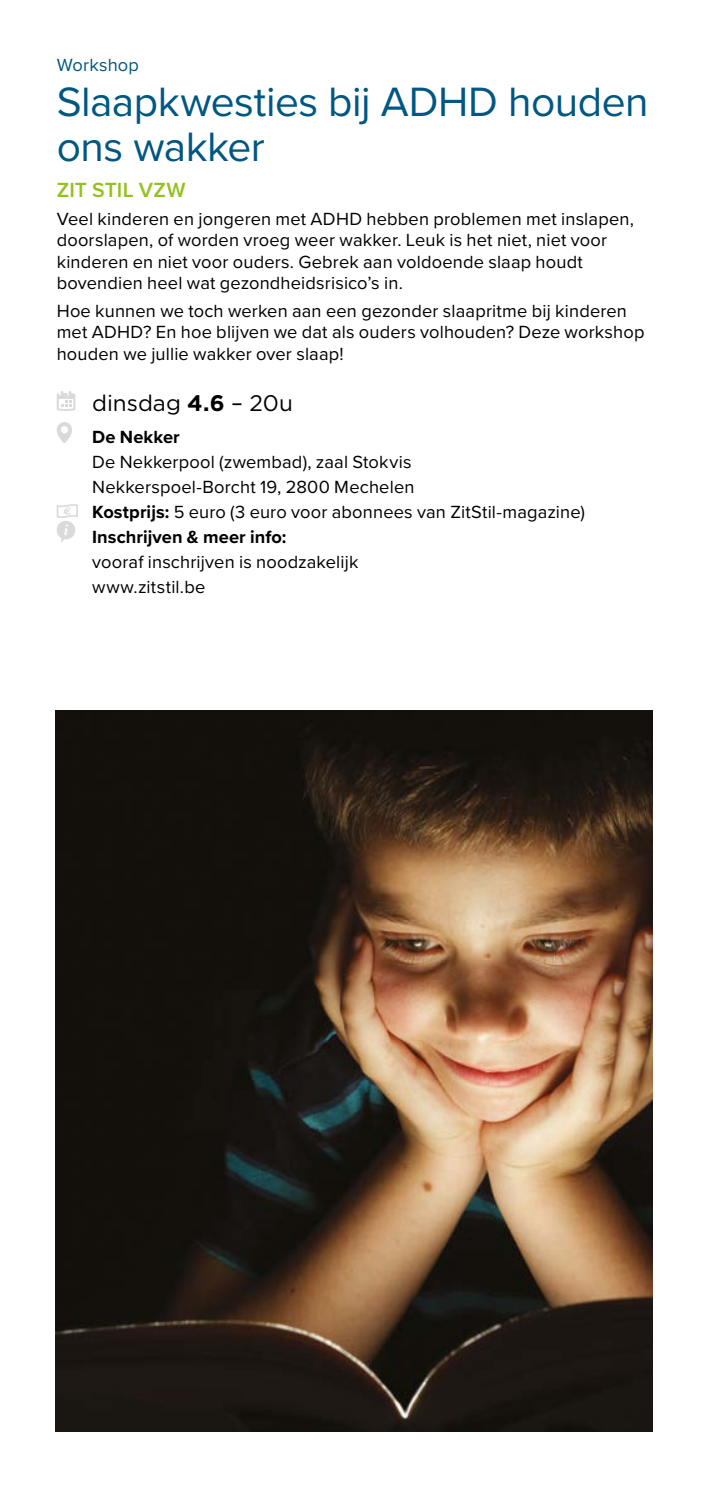
<style>
.page{position:relative;width:709px;height:1489px;background:#fff}
.page>*{position:absolute;margin:0;border:0;box-sizing:border-box;transform-origin:0 0}
.t1{font:42.5px/45px "Proxima Nova";letter-spacing:-.015em;color:#005781}
.t2{font:22.5px "Gotham HTF";color:#000}
.t3{font:600 21.25px "Proxima Nova";letter-spacing:.005em;color:#95c11f}
.t4{font:18.25px/21.2px "Proxima Nova";letter-spacing:.01em;color:#000}
.t5{font:18.25px "Proxima Nova";letter-spacing:.01em;color:#005781}
.t6{font:700 18.25px "Proxima Nova";letter-spacing:.005em;color:#000}
.s1{font-weight:700}
</style>
<div class="page">
<svg style="left:57px;top:391px;width:18px;height:20px"></svg>
<svg style="left:57px;top:422px;width:15px;height:21px"></svg>
<svg style="left:57px;top:504px;width:21px;height:39px"></svg>
<img style="left:56px;top:710px;width:596px;height:721px">
<p class="t5" style="left:57px;top:51px;width:84px">Workshop</p>
<h1 class="t1" style="left:57px;top:78px;width:593px">Slaapkwesties bij ADHD houden ons wakker</h1>
<p class="t3" style="left:57px;top:174px;width:130px">ZIT STIL VZW</p>
<p class="t4" style="left:57px;top:207px;width:579px">Veel kinderen en jongeren met ADHD hebben problemen met inslapen, doorslapen, of worden vroeg weer wakker. Leuk is het niet, niet voor kinderen en niet voor ouders. Gebrek aan voldoende slaap houdt bovendien heel wat gezondheidsrisico’s in.</p>
<p class="t4" style="left:57px;top:299px;width:589px">Hoe kunnen we toch werken aan een gezonder slaapritme bij kinderen met ADHD? En hoe blijven we dat als ouders volhouden? Deze workshop houden we jullie wakker over slaap!</p>
<p class="t2" style="left:92px;top:390px;width:202px">dinsdag <span class="s1">4.6</span> – 20u</p>
<p class="t6" style="left:92px;top:423px;width:89px">De Nekker</p>
<p class="t4" style="left:92px;top:448px;width:494px;line-height:25px">De Nekkerpool (zwembad), zaal Stokvis<br>Nekkerspoel-Borcht 19, 2800 Mechelen<br><span class="s1">Kostprijs:</span> 5 euro (3 euro voor abonnees van ZitStil-magazine)<br><span class="s1">Inschrijven &amp; meer info:</span></p>
<p class="t4" style="left:92px;top:548px;width:268px;line-height:25px">vooraf inschrijven is noodzakelijk www.zitstil.be</p>
</div>
